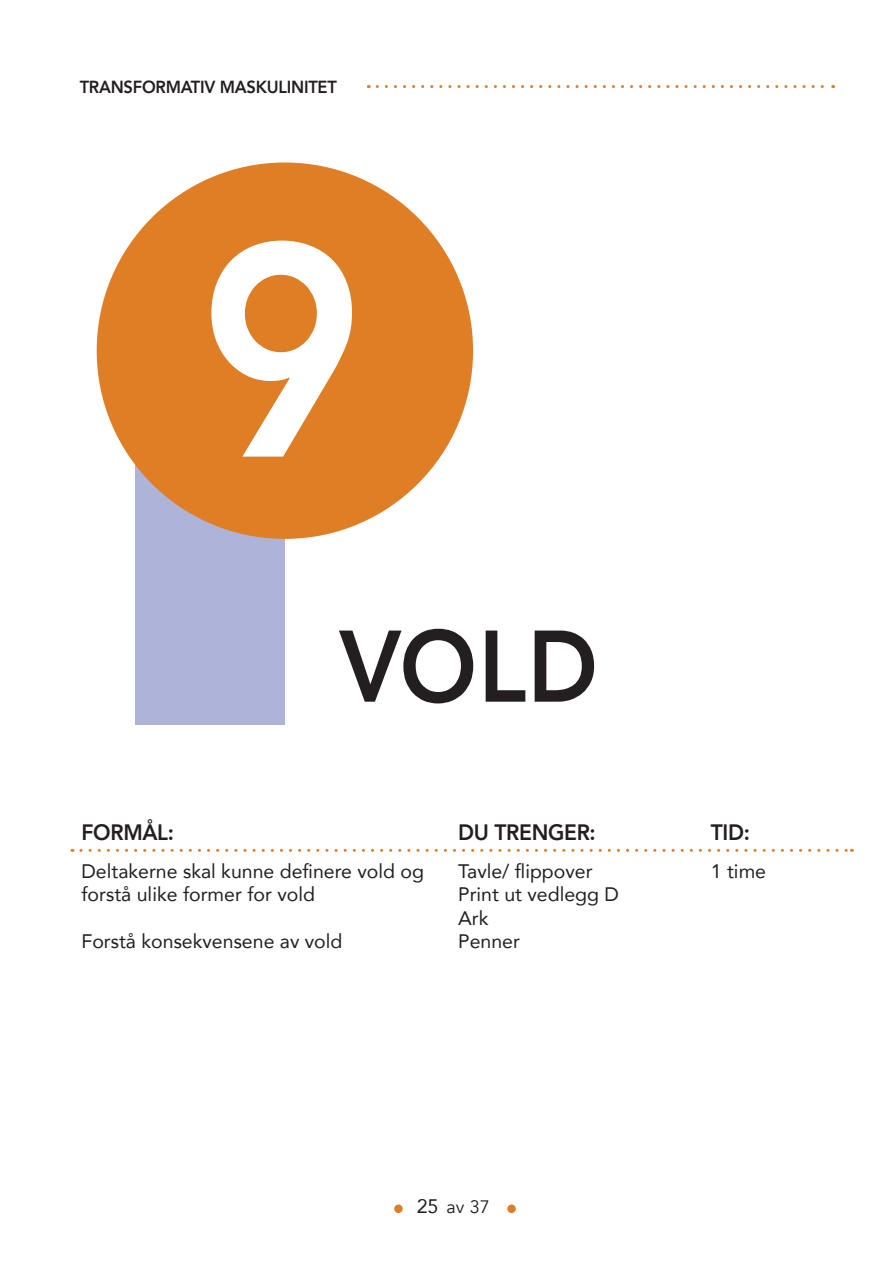
<style>
.page{position:relative;width:893px;height:1263px;background:#fff}
.page>*{position:absolute;margin:0;border:0;box-sizing:border-box;transform-origin:0 0}
.t1{font:800 300px "Avenir";color:#fff;scale:.93 1}
.t2{font:800 100.5px "Avenir";color:#231f20;scale:.93 1}
.t3{font:800 22.2px "Avenir";letter-spacing:-.015em;color:#231f20;scale:.94 1}
.t4{font:19.5px/23.4px "Avenir";color:#231f20}
.t5{font:18px "Avenir";color:#231f20}
.t6{font:800 17.55px "Avenir";letter-spacing:-.015em;color:#231f20;scale:.94 1}
.s1{font-size:19.5px}
</style>
<div class="page">
<svg style="left:377px;top:85px;width:457px;height:3px"></svg>
<div style="left:394px;top:1204px;width:9px;height:9px;background:#e07e26;border-radius:50%"></div>
<div style="left:507px;top:1204px;width:9px;height:9px;background:#e07e26;border-radius:50%"></div>
<div style="left:135px;top:431px;width:150px;height:294px;background:#aeb3d9"></div>
<svg style="left:81px;top:849px;width:771px;height:3px"></svg>
<div style="left:97px;top:162px;width:376px;height:377px;background:#e07e26;border-radius:50%"></div>
<p class="t6" style="left:80px;top:73px;width:275px">TRANSFORMATIV MASKULINITET</p>
<h1 class="t1" style="left:199px;top:119px;width:179px">9</h1>
<h2 class="t2" style="left:339px;top:588px;width:280px">VOLD</h2>
<p class="t3" style="left:81px;top:815px;width:100px">FORMÅL:</p>
<p class="t4" style="left:81px;top:859px;width:344px">Deltakerne skal kunne definere vold og forstå ulike former for vold</p>
<p class="t4" style="left:81px;top:929px;width:262px">Forstå konsekvensene av vold</p>
<p class="t3" style="left:458px;top:815px;width:148px">DU TRENGER:</p>
<p class="t4" style="left:458px;top:859px;width:162px">Tavle/ flippover<br>Print ut vedlegg D<br>Ark<br>Penner</p>
<p class="t3" style="left:711px;top:815px;width:43px">TID:</p>
<p class="t4" style="left:711px;top:859px;width:57px">1 time</p>
<p class="t5" style="left:417px;top:1196px;width:74px"><span class="s1">25</span> av 37</p>
</div>
